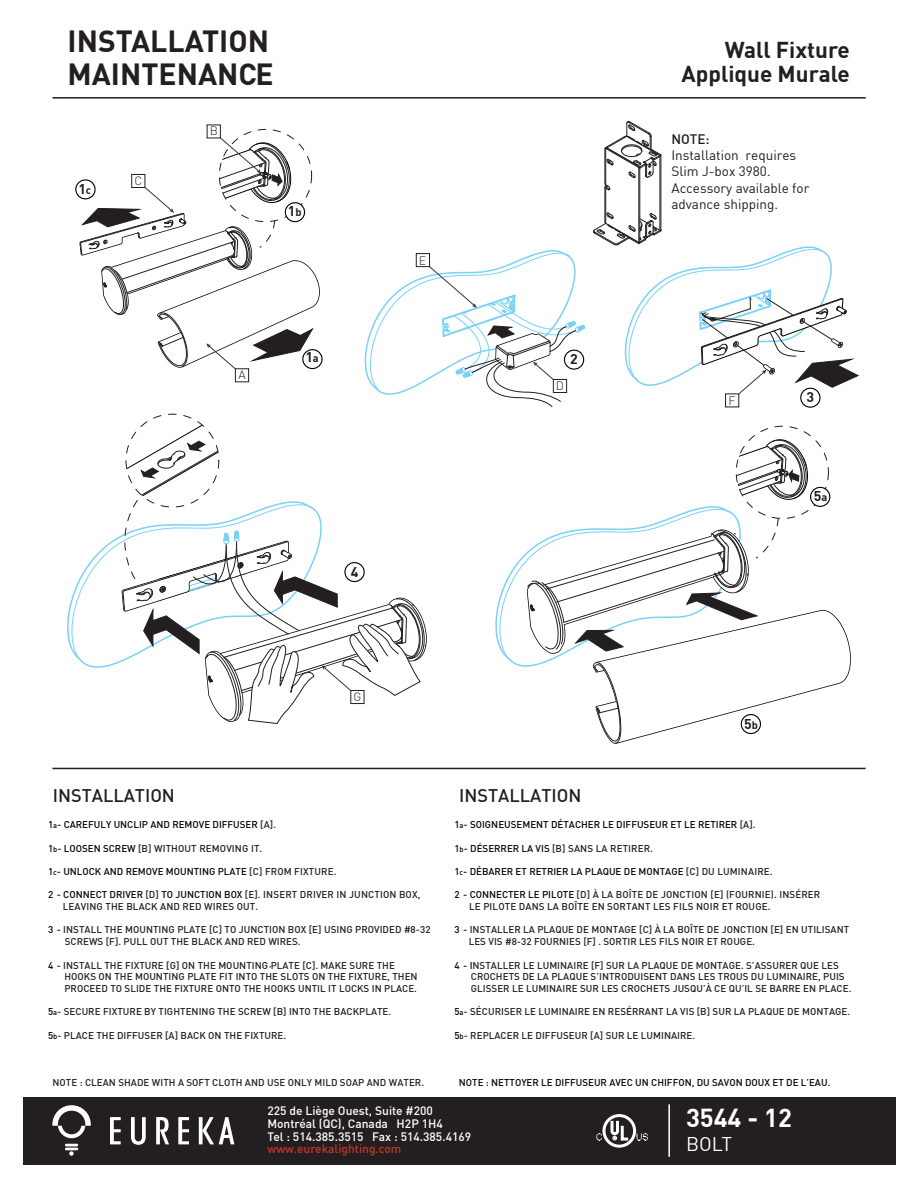
<style>
.page{position:relative;width:918px;height:1188px;background:#fff}
.page>*{position:absolute;margin:0;border:0;box-sizing:border-box;transform-origin:0 0}
.t1{font:700 30px/33px "DIN";color:#231f20}
.t2{font:700 25.5px "DIN";color:#fff}
.t3{font:700 22.5px/24px "DIN";color:#231f20;text-align:right}
.t4{font:19.5px "DIN";color:#fff}
.t5{font:500 18px "DIN";color:#231f20}
.t6{font:700 13.95px "DIN";color:#231f20}
.t7{font:13.5px/16.2px "DIN";color:#1f1d1d}
.t8{font:500 13.5px "DIN";color:#1f1d1d}
.t9{font:500 12px/12.8px "DIN";color:#fff}
.t10{font:500 12px "DIN";color:#c7332d}
.t11{font:300 12px "DIN";color:#231f20}
.t12{font:500 9.75px/11.7px "DIN";letter-spacing:.005em;color:#231f20}
.t13{font:500 9.75px "DIN";color:#050504}
.s1{font-size:10.8px}
.s2{font-size:7.5px}
.s3{color:#231f20}
.s4{color:#050504}
.s5{font-size:7.5px;color:#050504}
</style>
<div class="page">
<div style="left:23px;top:1097px;width:872px;height:67px;background:#231f20"></div>
<svg style="left:110px;top:1117px;width:11px;height:27px"></svg>
<svg style="left:178px;top:1117px;width:11px;height:27px"></svg>
<svg style="left:156px;top:1117px;width:13px;height:27px"></svg>
<svg style="left:131px;top:1117px;width:15px;height:28px"></svg>
<svg style="left:199px;top:1117px;width:35px;height:27px"></svg>
<svg style="left:52px;top:1105px;width:39px;height:33px"></svg>
<svg style="left:65px;top:1144px;width:13px;height:12px"></svg>
<hr style="left:668px;top:1104px;width:2px;height:53px;background:#fff">
<hr style="left:53px;top:97px;width:813px;height:2px;background:#231f20">
<svg style="left:602px;top:1114px;width:34px;height:34px"></svg>
<svg style="left:596px;top:1133px;width:6px;height:8px"></svg>
<svg style="left:637px;top:1133px;width:11px;height:8px"></svg>
<svg style="left:609px;top:1118px;width:22px;height:24px"></svg>
<hr style="left:52px;top:768px;width:814px;height:1px;background:#231f20">
<svg style="left:495px;top:439px;width:356px;height:305px"></svg>
<div style="left:235px;top:369px;width:14px;height:13px;background:#fff;border:1px solid #231f20"></div>
<svg style="left:75px;top:138px;width:248px;height:233px"></svg>
<svg style="left:364px;top:250px;width:221px;height:157px"></svg>
<svg style="left:67px;top:414px;width:360px;height:310px"></svg>
<hr style="left:640px;top:167px;width:1px;height:75px;background:#231f20">
<hr style="left:639px;top:168px;width:1px;height:74px;background:#231f20">
<hr style="left:605px;top:187px;width:1px;height:35px;background:#231f20">
<hr style="left:661px;top:155px;width:1px;height:75px;background:#231f20">
<hr style="left:660px;top:155px;width:1px;height:75px;background:#231f20">
<svg style="left:604px;top:121px;width:57px;height:69px"></svg>
<svg style="left:593px;top:213px;width:265px;height:195px"></svg>
<h1 class="t1" style="left:68px;top:23px;width:208px">INSTALLATION<br>MAINTENANCE</h1>
<h3 class="t6" style="left:78px;top:179px;width:14px">1<span class="s1">c</span></h3>
<p class="t11" style="left:134px;top:173px;width:9px">C</p>
<p class="t11" style="left:210px;top:124px;width:10px">B</p>
<h3 class="t6" style="left:288px;top:202px;width:15px">1<span class="s1">b</span></h3>
<p class="t11" style="left:238px;top:368px;width:9px">A</p>
<h3 class="t6" style="left:305px;top:348px;width:15px">1<span class="s1">a</span></h3>
<p class="t11" style="left:419px;top:253px;width:9px">E</p>
<h3 class="t6" style="left:351px;top:563px;width:9px">4</h3>
<h3 class="t6" style="left:570px;top:350px;width:9px">2</h3>
<p class="t11" style="left:556px;top:378px;width:10px">D</p>
<h3 class="t3" style="left:682px;top:37px;width:170px">Wall Fixture<br>Applique Murale</h3>
<h3 class="t8" style="left:671px;top:131px;width:40px">NOTE:</h3>
<h3 class="t7" style="left:671px;top:147px;width:139px">Installation requires<br>Slim J-box 3980.<br>Accessory available for advance shipping.</h3>
<p class="t11" style="left:728px;top:393px;width:8px">F</p>
<h3 class="t6" style="left:807px;top:388px;width:9px">3</h3>
<h3 class="t6" style="left:814px;top:487px;width:15px">5<span class="s1">a</span></h3>
<h3 class="t5" style="left:53px;top:784px;width:124px">INSTALLATION</h3>
<p class="t11" style="left:353px;top:689px;width:9px">G</p>
<p class="t13" style="left:48px;top:818px;width:230px">1<span class="s2">a</span>- CAREFULY UNCLIP AND REMOVE DIFFUSER <span class="s3">[A].</span></p>
<p class="t12" style="left:48px;top:842px;width:216px"><span class="s4">1</span><span class="s5">b</span><span class="s4">- LOOSEN SCREW</span> [B] WITHOUT REMOVING IT.</p>
<p class="t13" style="left:48px;top:865px;width:290px">1<span class="s2">c</span>- UNLOCK AND REMOVE MOUNTING PLATE <span class="s3">[C] FROM FIXTURE.</span></p>
<p class="t12" style="left:63px;top:889px;width:359px;text-indent:-15px"><span class="s4">2 - CONNECT DRIVER</span> [D] <span class="s4">TO JUNCTION BOX</span> [E]. INSERT DRIVER IN JUNCTION BOX,<br>LEAVING THE BLACK AND RED WIRES OUT.</p>
<p class="t12" style="left:65px;top:924px;width:367px;text-indent:-17px"><span class="s4">3 -</span> INSTALL THE MOUNTING PLATE [C] TO JUNCTION BOX [E] USING PROVIDED #8-32<br>SCREWS [F]. PULL OUT THE BLACK AND RED WIRES.</p>
<p class="t12" style="left:64px;top:959px;width:355px;text-indent:-16px"><span class="s4">4 -</span> INSTALL THE FIXTURE [G] ON THE MOUNTING PLATE [C]. MAKE SURE THE<br>HOOKS ON THE MOUNTING PLATE FIT INTO THE SLOTS ON THE FIXTURE, THEN<br>PROCEED TO SLIDE THE FIXTURE ONTO THE HOOKS UNTIL IT LOCKS IN PLACE.</p>
<p class="t12" style="left:48px;top:1006px;width:345px"><span class="s4">5</span><span class="s5">a</span>- SECURE FIXTURE BY TIGHTENING THE SCREW [B] INTO THE BACKPLATE.</p>
<p class="t12" style="left:48px;top:1029px;width:240px"><span class="s4">5</span><span class="s5">b</span>- PLACE THE DIFFUSER [A] BACK ON THE FIXTURE.</p>
<p class="t12" style="left:53px;top:1076px;width:373px">NOTE : CLEAN SHADE WITH A SOFT CLOTH AND USE ONLY MILD SOAP AND WATER.</p>
<h3 class="t5" style="left:459px;top:784px;width:124px">INSTALLATION</h3>
<h3 class="t6" style="left:744px;top:715px;width:15px">5<span class="s1">b</span></h3>
<p class="t13" style="left:454px;top:818px;width:303px">1<span class="s2">a</span>- SOIGNEUSEMENT DÉTACHER LE DIFFUSEUR ET LE RETIRER <span class="s3">[A].</span></p>
<p class="t12" style="left:454px;top:842px;width:200px"><span class="s4">1</span><span class="s5">b</span><span class="s4">- DÉSERRER LA VIS</span> [B] SANS LA RETIRER.</p>
<p class="t13" style="left:454px;top:865px;width:320px">1<span class="s2">c</span>- DÉBARER ET RETRIER LA PLAQUE DE MONTAGE <span class="s3">[C] DU LUMINAIRE.</span></p>
<p class="t12" style="left:469px;top:889px;width:353px;text-indent:-15px"><span class="s4">2 - CONNECTER LE PILOTE</span> [D] À LA BOÎTE DE JONCTION [E] (FOURNIE). INSÉRER<br>LE PILOTE DANS LA BOÎTE EN SORTANT LES FILS NOIR ET ROUGE.</p>
<p class="t12" style="left:469px;top:924px;width:382px;text-indent:-14px"><span class="s4">3 -</span> INSTALLER LA PLAQUE DE MONTAGE [C] À LA BOÎTE DE JONCTION [E] EN UTILISANT<br>LES VIS #8-32 FOURNIES [F] . SORTIR LES FILS NOIR ET ROUGE.</p>
<p class="t12" style="left:471px;top:959px;width:382px;text-indent:-16px"><span class="s4">4 - I</span>NSTALLER LE LUMINAIRE [F] SUR LA PLAQUE DE MONTAGE. S’ASSURER QUE LES<br>CROCHETS DE LA PLAQUE S’INTRODUISENT DANS LES TROUS DU LUMINAIRE, PUIS<br>GLISSER LE LUMINAIRE SUR LES CROCHETS JUSQU’À CE QU’IL SE BARRE EN PLACE.</p>
<p class="t12" style="left:454px;top:1006px;width:397px"><span class="s4">5</span><span class="s5">a</span>- SÉCURISER LE LUMINAIRE EN RESÉRRANT LA VIS [B] SUR LA PLAQUE DE MONTAGE.</p>
<p class="t12" style="left:454px;top:1029px;width:242px"><span class="s4">5</span><span class="s5">b</span>- REPLACER LE DIFFUSEUR [A] SUR LE LUMINAIRE.</p>
<p class="t13" style="left:459px;top:1076px;width:373px">NOTE : NETTOYER LE DIFFUSEUR AVEC UN CHIFFON, DU SAVON DOUX ET DE L’EAU.</p>
<p class="t9" style="left:267px;top:1104px;width:205px">225 de Liège Ouest, Suite #200<br>Montréal (QC), Canada H2P 1H4<br>Tel : 514.385.3515 Fax : 514.385.4169</p>
<p class="t10" style="left:267px;top:1141px;width:136px">www.eurekalighting.com</p>
<h2 class="t2" style="left:686px;top:1102px;width:107px">3544 - 12</h2>
<h3 class="t4" style="left:686px;top:1132px;width:48px">BOLT</h3>
</div>
